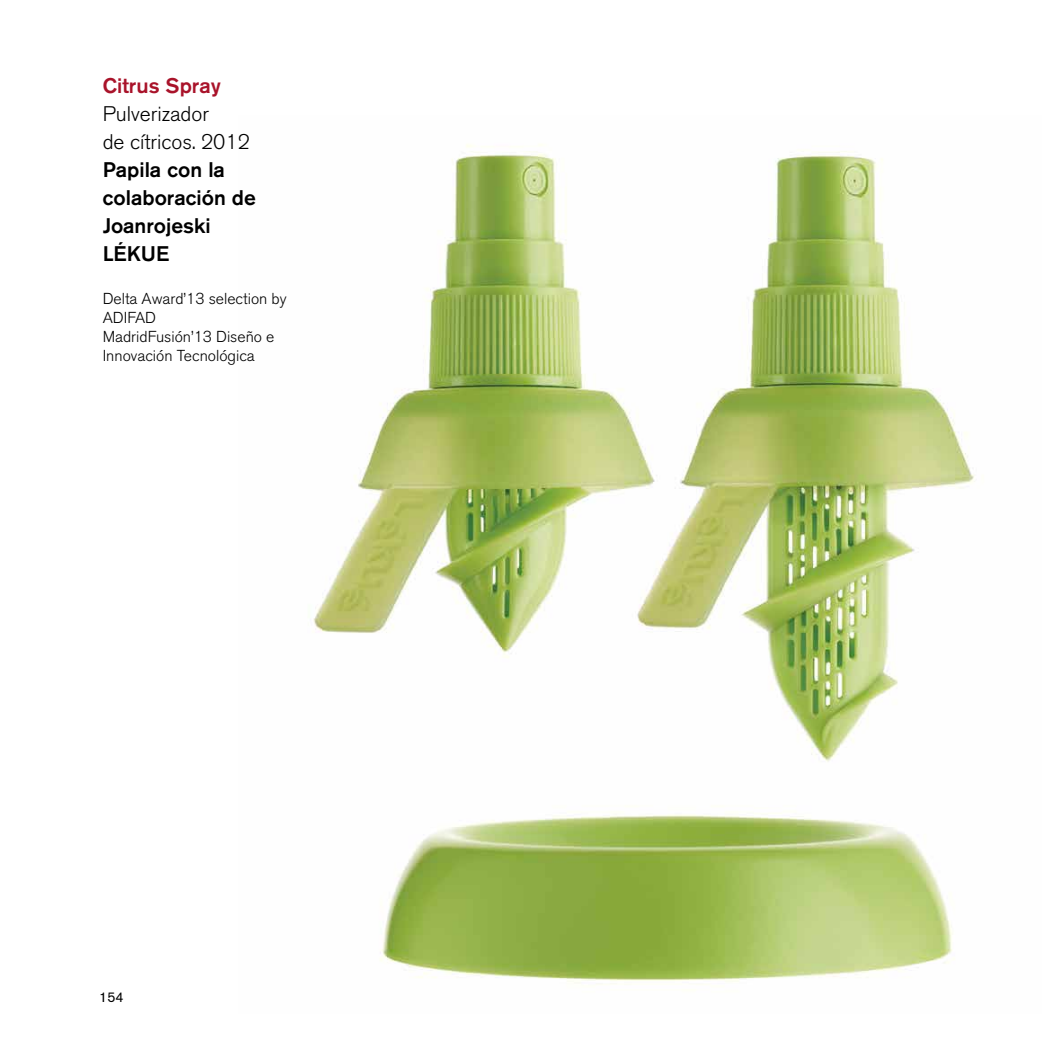
<style>
.page{position:relative;width:1042px;height:1042px;background:#fff}
.page>*{position:absolute;margin:0;border:0;box-sizing:border-box;transform-origin:0 0}
.t1{font:500 21px/28px "Akzidenz Grotesk BQ";color:#000}
.t2{font:300 21px/28px "Akzidenz Grotesk BQ";color:#000}
.t3{font:500 21px "Akzidenz Grotesk BQ";color:#a9132a}
.t4{font:300 15.75px/19.2px "Akzidenz Grotesk BQ";color:#000}
.t5{font:14px "Akzidenz Grotesk BQ";color:#000}
</style>
<div class="page">
<img style="left:313px;top:144px;width:662px;height:841px">
<h1 class="t3" style="left:103px;top:72px;width:120px">Citrus Spray</h1>
<h1 class="t2" style="left:103px;top:100px;width:149px">Pulverizador<br>de cítricos. 2012</h1>
<h1 class="t1" style="left:103px;top:155px;width:155px">Papila con la colaboración de<br>Joanrojeski<br>LÉKUE</h1>
<p class="t4" style="left:103px;top:289px;width:185px">Delta Award’13 selection by<br>ADIFAD<br>MadridFusión’13 Diseño e<br>Innovación Tecnológica</p>
<p class="t5" style="left:99px;top:989px;width:26px">154</p>
</div>
